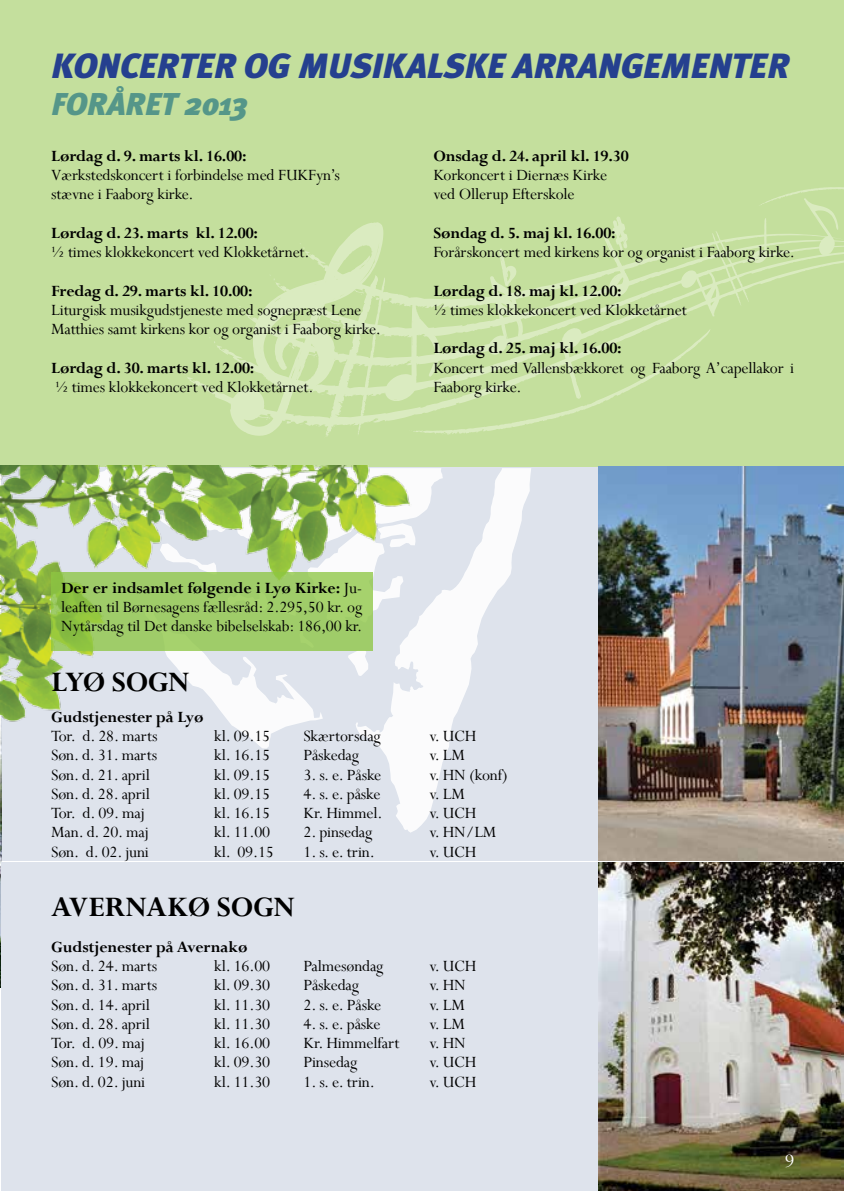
<style>
.page{position:relative;width:844px;height:1191px;background:#fff}
.page>*{position:absolute;margin:0;border:0;box-sizing:border-box;transform-origin:0 0}
.t1{font:italic 900 35px "Meta Plus";letter-spacing:-.02em;color:#25408f}
.t2{font:700 31.5px "Perpetua";color:#000}
.t3{font:italic 900 31.5px "Meta Plus";letter-spacing:-.015em;color:#559689}
.t4{font:21px "Perpetua";color:#fff}
.t5{font:17.5px/19.2px "Perpetua";letter-spacing:-.01em;color:#000}
.t6{font:700 17.5px "Perpetua";letter-spacing:-.01em;color:#000}
.s1{font-weight:700}
</style>
<div class="page">
<div style="left:2px;top:466px;width:841px;height:394px;background:#dee3ec"></div>
<svg style="left:381px;top:468px;width:150px;height:364px"></svg>
<svg style="left:253px;top:468px;width:190px;height:280px"></svg>
<img style="left:0;top:740px;width:2px;height:247px">
<div style="left:0;top:0;width:843px;height:466px;background:#c4df9d"></div>
<svg style="left:230px;top:187px;width:613px;height:249px"></svg>
<div style="left:2px;top:862px;width:841px;height:329px;background:#dee3ec"></div>
<img style="left:598px;top:862px;width:245px;height:329px">
<img style="left:598px;top:466px;width:245px;height:394px">
<img style="left:0;top:465px;width:422px;height:275px">
<svg style="left:51px;top:572px;width:321px;height:78px;background:#9ecb65"></svg>
<h1 class="t1" style="left:51px;top:45px;width:739px">KONCERTER OG MUSIKALSKE ARRANGEMENTER</h1>
<h2 class="t3" style="left:51px;top:86px;width:198px">FORÅRET 2013</h2>
<p class="t6" style="left:51px;top:145px;width:197px">Lørdag d. 9. marts kl. 16.00:</p>
<p class="t5" style="left:51px;top:165px;width:290px">Værkstedskoncert i forbindelse med FUKFyn’s stævne i Faaborg kirke.</p>
<p class="t6" style="left:51px;top:222px;width:208px">Lørdag d. 23. marts kl. 12.00:</p>
<p class="t5" style="left:51px;top:242px;width:260px">½ times klokkekoncert ved Klokketårnet.</p>
<p class="t6" style="left:51px;top:279px;width:203px">Fredag d. 29. marts kl. 10.00:</p>
<p class="t5" style="left:51px;top:300px;width:331px">Liturgisk musikgudstjeneste med sognepræst Lene<br>Matthies samt kirkens kor og organist i Faaborg kirke.</p>
<p class="t6" style="left:51px;top:356px;width:204px">Lørdag d. 30. marts kl. 12.00:</p>
<p class="t5" style="left:55px;top:377px;width:260px">½ times klokkekoncert ved Klokketårnet.</p>
<p class="t6" style="left:433px;top:145px;width:197px">Onsdag d. 24. april kl. 19.30</p>
<p class="t5" style="left:433px;top:165px;width:175px">Korkoncert i Diernæs Kirke ved Ollerup Efterskole</p>
<p class="t6" style="left:433px;top:222px;width:184px">Søndag d. 5. maj kl. 16.00:</p>
<p class="t5" style="left:433px;top:242px;width:363px">Forårskoncert med kirkens kor og organist i Faaborg kirke.</p>
<p class="t6" style="left:433px;top:279px;width:190px">Lørdag d. 18. maj kl. 12.00:</p>
<p class="t5" style="left:433px;top:300px;width:255px">½ times klokkekoncert ved Klokketårnet</p>
<p class="t6" style="left:433px;top:337px;width:190px">Lørdag d. 25. maj kl. 16.00:</p>
<p class="t5" style="left:433px;top:357px;width:362px">Koncert med Vallensbækkoret og Faaborg A’capellakor i<br>Faaborg kirke.</p>
<p class="t5" style="left:61px;top:578px;width:302px;text-align:justify"><span class="s1">Der er indsamlet følgende i Lyø Kirke:</span> Ju&shy;leaften til Børnesagens fællesråd: 2.295,50 kr. og Nytårsdag til Det danske bibelselskab: 186,00 kr.</p>
<h2 class="t2" style="left:51px;top:662px;width:19px">Lyø</h2>
<h2 class="t2" style="left:112px;top:662px;width:79px">sogn</h2>
<p class="t6" style="left:51px;top:705px;width:154px">Gudstjenester på Lyø</p>
<p class="t5" style="left:51px;top:726px;width:108px">Tor. d. 28. marts</p>
<p class="t5" style="left:214px;top:726px;width:168px">kl. 09.15 Skærtorsdag</p>
<p class="t5" style="left:429px;top:726px;width:48px">v. UCH</p>
<p class="t5" style="left:51px;top:745px;width:107px">Søn. d. 31. marts</p>
<p class="t5" style="left:214px;top:745px;width:57px">kl. 16.15</p>
<p class="t5" style="left:303px;top:745px;width:57px">Påskedag</p>
<p class="t5" style="left:429px;top:745px;width:37px">v. LM</p>
<p class="t5" style="left:51px;top:764px;width:100px">Søn. d. 21. april</p>
<p class="t5" style="left:214px;top:764px;width:57px">kl. 09.15</p>
<p class="t5" style="left:303px;top:764px;width:79px">3. s. e. Påske</p>
<p class="t5" style="left:429px;top:764px;width:80px">v. HN (konf)</p>
<p class="t5" style="left:51px;top:784px;width:100px">Søn. d. 28. april</p>
<p class="t5" style="left:214px;top:784px;width:57px">kl. 09.15</p>
<p class="t5" style="left:303px;top:784px;width:79px">4. s. e. påske</p>
<p class="t5" style="left:429px;top:784px;width:37px">v. LM</p>
<p class="t5" style="left:51px;top:803px;width:95px">Tor. d. 09. maj</p>
<p class="t5" style="left:214px;top:803px;width:57px">kl. 16.15</p>
<p class="t5" style="left:303px;top:803px;width:81px">Kr. Himmel.</p>
<p class="t5" style="left:429px;top:803px;width:48px">v. UCH</p>
<p class="t5" style="left:51px;top:822px;width:99px">Man. d. 20. maj</p>
<p class="t5" style="left:214px;top:822px;width:57px">kl. 11.00</p>
<p class="t5" style="left:303px;top:822px;width:70px">2. pinsedag</p>
<p class="t5" style="left:429px;top:822px;width:68px">v. HN/LM</p>
<p class="t5" style="left:51px;top:841px;width:99px">Søn. d. 02. juni</p>
<p class="t5" style="left:214px;top:841px;width:61px">kl. 09.15</p>
<p class="t5" style="left:303px;top:841px;width:73px">1. s. e. trin.</p>
<p class="t5" style="left:429px;top:841px;width:48px">v. UCH</p>
<h2 class="t2" style="left:51px;top:886px;width:245px">Avernakø sogn</h2>
<p class="t6" style="left:51px;top:935px;width:198px">Gudstjenester på Avernakø</p>
<p class="t5" style="left:51px;top:956px;width:107px">Søn. d. 24. marts</p>
<p class="t5" style="left:214px;top:956px;width:57px">kl. 16.00</p>
<p class="t5" style="left:303px;top:956px;width:82px">Palmesøndag</p>
<p class="t5" style="left:429px;top:956px;width:48px">v. UCH</p>
<p class="t5" style="left:51px;top:975px;width:107px">Søn. d. 31. marts</p>
<p class="t5" style="left:214px;top:975px;width:57px">kl. 09.30</p>
<p class="t5" style="left:303px;top:975px;width:57px">Påskedag</p>
<p class="t5" style="left:429px;top:975px;width:37px">v. HN</p>
<p class="t5" style="left:51px;top:994px;width:100px">Søn. d. 14. april</p>
<p class="t5" style="left:214px;top:994px;width:57px">kl. 11.30</p>
<p class="t5" style="left:303px;top:994px;width:79px">2. s. e. Påske</p>
<p class="t5" style="left:429px;top:994px;width:37px">v. LM</p>
<p class="t5" style="left:51px;top:1013px;width:100px">Søn. d. 28. april</p>
<p class="t5" style="left:214px;top:1013px;width:57px">kl. 11.30</p>
<p class="t5" style="left:303px;top:1013px;width:79px">4. s. e. påske</p>
<p class="t5" style="left:429px;top:1013px;width:37px">v. LM</p>
<p class="t5" style="left:51px;top:1033px;width:95px">Tor. d. 09. maj</p>
<p class="t5" style="left:214px;top:1033px;width:57px">kl. 16.00</p>
<p class="t5" style="left:303px;top:1033px;width:98px">Kr. Himmelfart</p>
<p class="t5" style="left:429px;top:1033px;width:37px">v. HN</p>
<p class="t5" style="left:51px;top:1052px;width:94px">Søn. d. 19. maj</p>
<p class="t5" style="left:214px;top:1052px;width:57px">kl. 09.30</p>
<p class="t5" style="left:303px;top:1052px;width:55px">Pinsedag</p>
<p class="t5" style="left:429px;top:1052px;width:48px">v. UCH</p>
<p class="t5" style="left:51px;top:1071px;width:95px">Søn. d. 02. juni</p>
<p class="t5" style="left:214px;top:1071px;width:57px">kl. 11.30</p>
<p class="t5" style="left:303px;top:1071px;width:73px">1. s. e. trin.</p>
<p class="t5" style="left:429px;top:1071px;width:48px">v. UCH</p>
<p class="t4" style="left:784px;top:1147px;width:11px">9</p>
</div>
